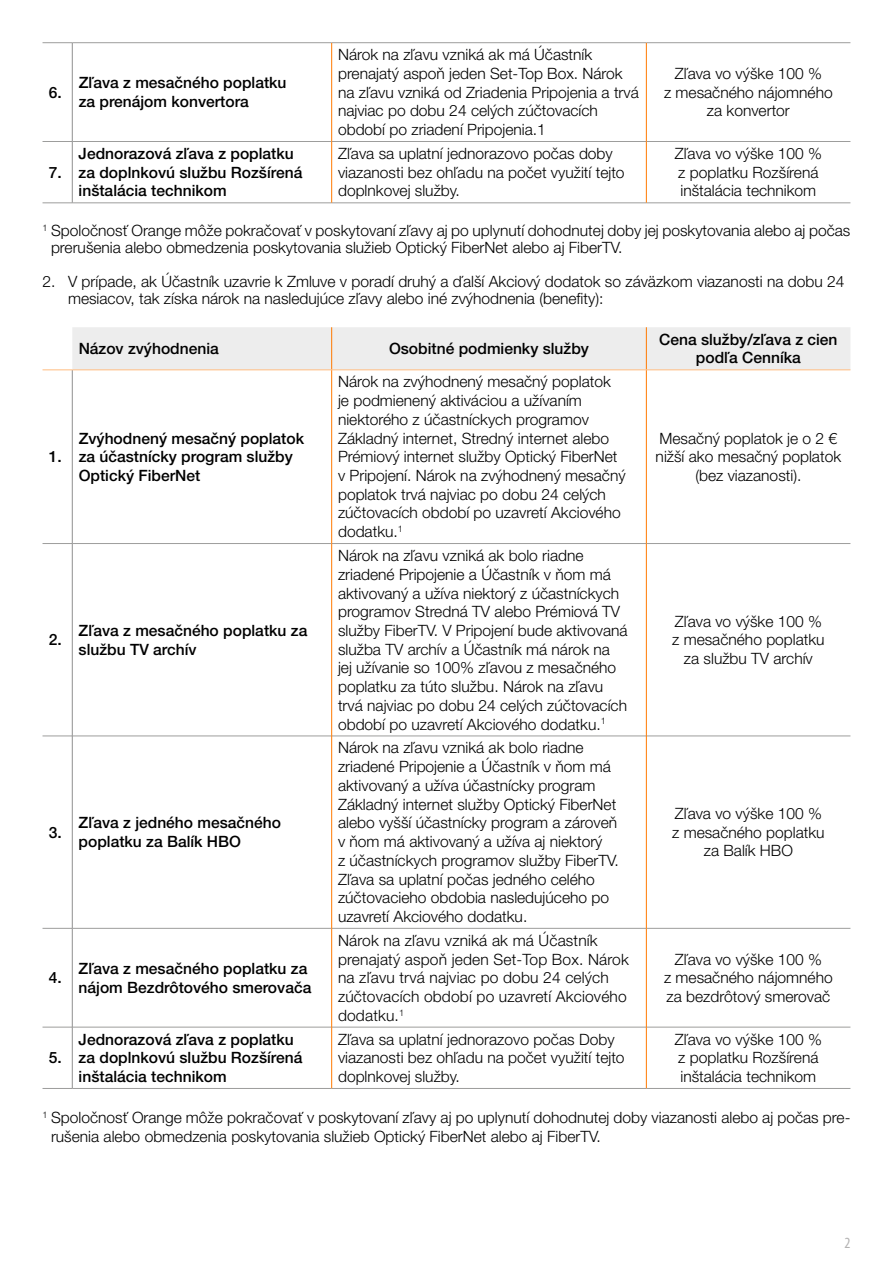
<style>
.page{position:relative;width:893px;height:1263px;background:#fff}
.page>*{position:absolute;margin:0;border:0;box-sizing:border-box;transform-origin:0 0}
.t1{font:300 15.6px/18.8px "Helvetica Neue LT Pro";color:#000}
.t2{font:500 15.6px/18.8px "Helvetica Neue LT Pro";color:#000}
.t3{font:condensed 15.6px "Myriad Pro";color:#b3b2b2}
</style>
<div class="page">
<svg style="left:43px;top:42px;width:29px;height:1px"></svg>
<hr style="left:72px;top:42px;width:260px;height:1px;background:#9d9d9c">
<hr style="left:332px;top:42px;width:314px;height:1px;background:#9d9d9c">
<hr style="left:646px;top:42px;width:204px;height:1px;background:#9d9d9c">
<svg style="left:43px;top:141px;width:29px;height:1px"></svg>
<hr style="left:72px;top:141px;width:259px;height:1px;background:#9d9d9c">
<hr style="left:332px;top:141px;width:314px;height:1px;background:#9d9d9c">
<hr style="left:646px;top:141px;width:204px;height:1px;background:#9d9d9c">
<svg style="left:43px;top:203px;width:29px;height:1px"></svg>
<hr style="left:72px;top:203px;width:260px;height:1px;background:#9d9d9c">
<hr style="left:332px;top:203px;width:314px;height:1px;background:#9d9d9c">
<hr style="left:646px;top:203px;width:204px;height:1px;background:#9d9d9c">
<hr style="left:331px;top:43px;width:1px;height:98px;background:#ff7900">
<hr style="left:331px;top:141px;width:1px;height:62px;background:#ff7900">
<hr style="left:646px;top:43px;width:1px;height:98px;background:#ff7900">
<hr style="left:646px;top:141px;width:1px;height:62px;background:#ff7900">
<hr style="left:72px;top:43px;width:1px;height:98px;background:#8f8f8f">
<hr style="left:72px;top:141px;width:1px;height:62px;background:#8f8f8f">
<svg style="left:43px;top:543px;width:29px;height:1px"></svg>
<hr style="left:72px;top:543px;width:259px;height:1px;background:#9d9d9c">
<hr style="left:332px;top:543px;width:314px;height:1px;background:#9d9d9c">
<hr style="left:646px;top:543px;width:204px;height:1px;background:#9d9d9c">
<svg style="left:43px;top:736px;width:29px;height:1px"></svg>
<hr style="left:72px;top:736px;width:259px;height:1px;background:#9d9d9c">
<hr style="left:332px;top:736px;width:314px;height:1px;background:#9d9d9c">
<hr style="left:646px;top:736px;width:204px;height:1px;background:#9d9d9c">
<svg style="left:43px;top:928px;width:29px;height:1px"></svg>
<hr style="left:72px;top:928px;width:259px;height:1px;background:#9d9d9c">
<hr style="left:332px;top:928px;width:314px;height:1px;background:#9d9d9c">
<hr style="left:646px;top:928px;width:204px;height:1px;background:#9d9d9c">
<svg style="left:43px;top:1027px;width:29px;height:1px"></svg>
<hr style="left:72px;top:1027px;width:259px;height:1px;background:#9d9d9c">
<hr style="left:332px;top:1027px;width:314px;height:1px;background:#9d9d9c">
<hr style="left:646px;top:1027px;width:204px;height:1px;background:#9d9d9c">
<svg style="left:43px;top:1088px;width:29px;height:1px"></svg>
<hr style="left:72px;top:1088px;width:260px;height:1px;background:#9d9d9c">
<hr style="left:332px;top:1088px;width:314px;height:1px;background:#9d9d9c">
<hr style="left:646px;top:1088px;width:204px;height:1px;background:#9d9d9c">
<hr style="left:331px;top:370px;width:1px;height:173px;background:#ff7900">
<hr style="left:331px;top:543px;width:1px;height:193px;background:#ff7900">
<hr style="left:331px;top:736px;width:1px;height:192px;background:#ff7900">
<hr style="left:331px;top:928px;width:1px;height:99px;background:#ff7900">
<hr style="left:331px;top:1027px;width:1px;height:61px;background:#ff7900">
<hr style="left:646px;top:370px;width:1px;height:173px;background:#ff7900">
<hr style="left:646px;top:543px;width:1px;height:193px;background:#ff7900">
<hr style="left:646px;top:736px;width:1px;height:192px;background:#ff7900">
<hr style="left:646px;top:928px;width:1px;height:99px;background:#ff7900">
<hr style="left:646px;top:1027px;width:1px;height:61px;background:#ff7900">
<hr style="left:72px;top:370px;width:1px;height:173px;background:#8f8f8f">
<hr style="left:72px;top:543px;width:1px;height:193px;background:#8f8f8f">
<hr style="left:72px;top:736px;width:1px;height:192px;background:#8f8f8f">
<hr style="left:72px;top:928px;width:1px;height:99px;background:#8f8f8f">
<hr style="left:72px;top:1027px;width:1px;height:61px;background:#8f8f8f">
<div style="left:43px;top:327px;width:807px;height:44px;background:#ededed"></div>
<hr style="left:72px;top:370px;width:260px;height:1px;background:#ffbc80">
<hr style="left:332px;top:370px;width:314px;height:1px;background:#ffbc80">
<hr style="left:646px;top:370px;width:204px;height:1px;background:#ffbc80">
<p class="t2" style="left:49px;top:83px;width:15px">6.</p>
<p class="t2" style="left:79px;top:73px;width:209px">Zľava z mesačného poplatku za prenájom konvertora</p>
<p class="t1" style="left:338px;top:45px;width:302px">Nárok na zľavu vzniká ak má Účastník prenajatý aspoň jeden Set-Top Box. Nárok na zľavu vzniká od Zriadenia Pripojenia a trvá najviac po dobu 24 celých zúčtovacích období po zriadení Pripojenia.1</p>
<p class="t1" style="left:664px;top:64px;width:170px;text-align:center">Zľava vo výške 100 %<br>z mesačného nájomného za konvertor</p>
<p class="t2" style="left:79px;top:144px;width:225px">Jednorazová zľava z poplatku za doplnkovú službu Rozšírená inštalácia technikom</p>
<p class="t1" style="left:338px;top:144px;width:288px">Zľava sa uplatní jednorazovo počas doby viazanosti bez ohľadu na počet využití tejto doplnkovej služby.</p>
<p class="t1" style="left:675px;top:144px;width:149px">Zľava vo výške 100 % z poplatku Rozšírená inštalácia technikom</p>
<p class="t1" style="left:51px;top:221px;width:801px;line-height:17.1px;text-indent:-9px"><sup>1</sup> Spoločnosť Orange môže pokračovať v poskytovaní zľavy aj po uplynutí dohodnutej doby jej poskytovania alebo aj počas prerušenia alebo obmedzenia poskytovania služieb Optický FiberNet alebo aj FiberTV.</p>
<p class="t1" style="left:68px;top:273px;width:778px;line-height:17.1px;text-indent:-26px">2. V prípade, ak Účastník uzavrie k Zmluve v poradí druhý a ďalší Akciový dodatok so záväzkom viazanosti na dobu 24 mesiacov, tak získa nárok na nasledujúce zľavy alebo iné zvýhodnenia (benefity):</p>
<p class="t2" style="left:79px;top:339px;width:142px">Názov zvýhodnenia</p>
<p class="t2" style="left:389px;top:339px;width:201px">Osobitné podmienky služby</p>
<p class="t2" style="left:659px;top:330px;width:180px;text-align:center">Cena služby/zľava z cien podľa Cenníka</p>
<p class="t2" style="left:49px;top:163px;width:15px">7.</p>
<p class="t2" style="left:49px;top:447px;width:15px">1.</p>
<p class="t2" style="left:79px;top:428px;width:227px">Zvýhodnený mesačný poplatok za účastnícky program služby<br>Optický FiberNet</p>
<p class="t2" style="left:49px;top:630px;width:15px">2.</p>
<p class="t2" style="left:79px;top:621px;width:230px">Zľava z mesačného poplatku za službu TV archív</p>
<p class="t2" style="left:49px;top:823px;width:15px">3.</p>
<p class="t2" style="left:79px;top:813px;width:204px">Zľava z jedného mesačného poplatku za Balík HBO</p>
<p class="t2" style="left:49px;top:968px;width:15px">4.</p>
<p class="t2" style="left:79px;top:959px;width:234px">Zľava z mesačného poplatku za nájom Bezdrôtového smerovača</p>
<p class="t1" style="left:338px;top:372px;width:289px">Nárok na zvýhodnený mesačný poplatok je podmienený aktiváciou a užívaním niektorého z účastníckych programov Základný internet, Stredný internet alebo Prémiový internet služby Optický FiberNet v Pripojení. Nárok na zvýhodnený mesačný poplatok trvá najviac po dobu 24 celých zúčtovacích období po uzavretí Akciového dodatku.<sup>1</sup></p>
<p class="t1" style="left:338px;top:546px;width:291px">Nárok na zľavu vzniká ak bolo riadne zriadené Pripojenie a Účastník v ňom má aktivovaný a užíva niektorý z účastníckych programov Stredná TV alebo Prémiová TV služby FiberTV. V Pripojení bude aktivovaná služba TV archív a Účastník má nárok na jej užívanie so 100% zľavou z mesačného poplatku za túto službu. Nárok na zľavu trvá najviac po dobu 24 celých zúčtovacích období po uzavretí Akciového dodatku.<sup>1</sup></p>
<p class="t1" style="left:338px;top:738px;width:282px">Nárok na zľavu vzniká ak bolo riadne zriadené Pripojenie a Účastník v ňom má aktivovaný a užíva účastnícky program Základný internet služby Optický FiberNet alebo vyšší účastnícky program a zároveň v ňom má aktivovaný a užíva aj niektorý<br>z účastníckych programov služby FiberTV.<br>Zľava sa uplatní počas jedného celého zúčtovacieho obdobia nasledujúceho po uzavretí Akciového dodatku.</p>
<p class="t1" style="left:338px;top:930px;width:292px">Nárok na zľavu vzniká ak má Účastník prenajatý aspoň jeden Set-Top Box. Nárok na zľavu trvá najviac po dobu 24 celých zúčtovacích období po uzavretí Akciového dodatku.<sup>1</sup></p>
<p class="t1" style="left:656px;top:428px;width:187px;text-align:center">Mesačný poplatok je o 2 € nižší ako mesačný poplatok (bez viazanosti).</p>
<p class="t1" style="left:672px;top:611px;width:154px;text-align:center">Zľava vo výške 100 % z mesačného poplatku za službu TV archív</p>
<p class="t1" style="left:672px;top:804px;width:154px;text-align:center">Zľava vo výške 100 % z mesačného poplatku za Balík HBO</p>
<p class="t1" style="left:664px;top:949px;width:170px;text-align:center">Zľava vo výške 100 %<br>z mesačného nájomného za bezdrôtový smerovač</p>
<p class="t2" style="left:79px;top:1029px;width:225px">Jednorazová zľava z poplatku za doplnkovú službu Rozšírená inštalácia technikom</p>
<p class="t1" style="left:338px;top:1029px;width:288px">Zľava sa uplatní jednorazovo počas Doby viazanosti bez ohľadu na počet využití tejto doplnkovej služby.</p>
<p class="t1" style="left:675px;top:1029px;width:149px">Zľava vo výške 100 % z poplatku Rozšírená inštalácia technikom</p>
<p class="t1" style="left:51px;top:1108px;width:801px;text-indent:-9px"><sup>1</sup> Spoločnosť Orange môže pokračovať v poskytovaní zľavy aj po uplynutí dohodnutej doby viazanosti alebo aj počas pre&shy;rušenia alebo obmedzenia poskytovania služieb Optický FiberNet alebo aj FiberTV.</p>
<p class="t2" style="left:49px;top:1048px;width:15px">5.</p>
<p class="t3" style="left:844px;top:1233px;width:8px">2</p>
</div>
